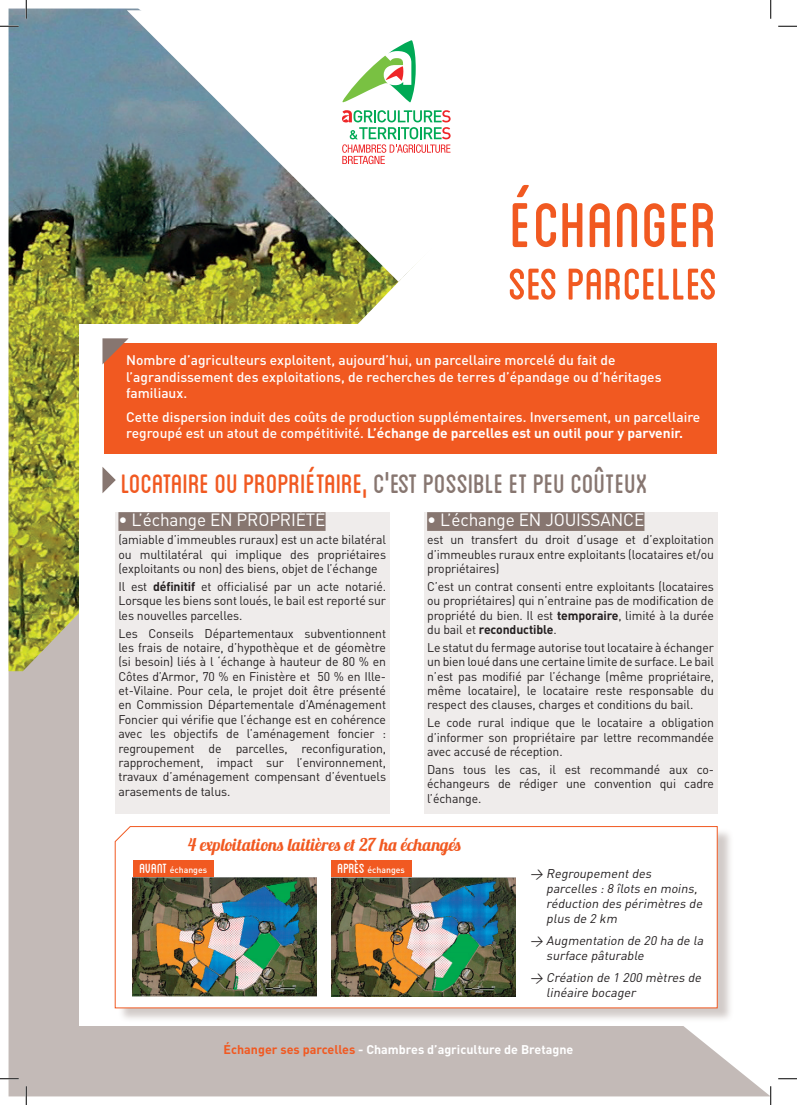
<style>
.page{position:relative;width:797px;height:1105px;background:#fff}
.page>*{position:absolute;margin:0;border:0;box-sizing:border-box;transform-origin:0 0}
.t1{font:88.75px "Blanch Caps";color:#f15921}
.t2{font:62.5px "Blanch Caps";color:#f15921}
.t3{font:37.5px "Blanch Caps";color:#877670}
.t4{font:17.5px "DIN";letter-spacing:-.01em;color:#fff}
.t5{font:17.5px "Lobster 1.3";color:#f15921}
.t6{font:500 13.75px/16.5px "DIN";color:#fff}
.t7{font:12.5px/14.4px "DIN";letter-spacing:-.01em;color:#231f20;text-align:justify}
.t8{font:italic 12.5px/15px "DIN";color:#231f20}
.t9{font:700 12.5px "DIN";color:#fff}
.t10{font:500 8.75px "DIN";color:#fff}
.s1{font-weight:700}
.s2{color:#f15921}
.s3{font-family:"Blanch Caps";font-weight:400;font-size:18.75px}
</style>
<div class="page">
<div style="left:9px;top:671px;width:761px;height:425px;background:#c3bab7"></div>
<img style="left:9px;top:9px;width:390px;height:662px">
<img style="left:127px;top:10px;width:290px;height:272px">
<div style="left:338px;top:36px;width:118px;height:140px;background:#fff"></div>
<svg style="left:342px;top:110px;width:108px;height:54px"></svg>
<svg style="left:342px;top:40px;width:74px;height:62px"></svg>
<div style="left:79px;top:324px;width:691px;height:701px;background:#fff"></div>
<div style="left:105px;top:343px;width:612px;height:111px;background:#f15921"></div>
<svg style="left:102px;top:338px;width:27px;height:26px"></svg>
<svg style="left:102px;top:467px;width:14px;height:26px"></svg>
<div style="left:115px;top:512px;width:274px;height:302px;background:#efeceb"></div>
<div style="left:118px;top:512px;width:207px;height:19px;background:#877670"></div>
<div style="left:423px;top:512px;width:294px;height:302px;background:#efeceb"></div>
<div style="left:427px;top:512px;width:217px;height:19px;background:#877670"></div>
<div style="left:117px;top:827px;width:616px;height:196px;background:#877670;opacity:.38"></div>
<svg style="left:115px;top:826px;width:603px;height:182px"></svg>
<img style="left:133px;top:877px;width:184px;height:120px">
<img style="left:331px;top:877px;width:185px;height:120px">
<div style="left:133px;top:860px;width:80px;height:17px;background:#f15921"></div>
<div style="left:331px;top:860px;width:80px;height:17px;background:#f15921"></div>
<svg style="left:0;top:25px;width:19px;height:2px"></svg>
<svg style="left:778px;top:25px;width:19px;height:2px"></svg>
<svg style="left:0;top:1078px;width:19px;height:1px"></svg>
<svg style="left:778px;top:1078px;width:19px;height:1px"></svg>
<svg style="left:25px;top:0;width:2px;height:19px"></svg>
<svg style="left:25px;top:1086px;width:2px;height:19px"></svg>
<svg style="left:770px;top:0;width:1px;height:19px"></svg>
<svg style="left:770px;top:1086px;width:1px;height:19px"></svg>
<h1 class="t1" style="left:510px;top:185px;width:209px">échanger</h1>
<h2 class="t2" style="left:508px;top:256px;width:210px">ses parcelles</h2>
<p class="t6" style="left:126px;top:351px;width:537px">Nombre d’agriculteurs exploitent, aujourd’hui, un parcellaire morcelé du fait de l’agrandissement des exploitations, de recherches de terres d’épandage ou d’héritages familiaux.</p>
<p class="t6" style="left:126px;top:408px;width:575px">Cette dispersion induit des coûts de production supplémentaires. Inversement, un parcellaire regroupé est un atout de compétitivité. <span class="s1">L’échange de parcelles est un outil pour y parvenir.</span></p>
<h3 class="t3" style="left:121px;top:467px;width:528px"><span class="s2">locataire ou propriétaire,</span>c'est possible et peu coûteux</h3>
<h3 class="t4" style="left:118px;top:509px;width:208px">• L’échange EN PROPRIÉTÉ</h3>
<p class="t7" style="left:118px;top:532px;width:269px">(amiable d’immeubles ruraux) est un acte bilatéral ou multilatéral qui implique des propriétaires (exploitants ou non) des biens, objet de l’échange</p>
<p class="t7" style="left:118px;top:579px;width:269px">Il est <span class="s1">définitif</span> et officialisé par un acte notarié.<br>Lorsque les biens sont loués, le bail est reporté sur les nouvelles parcelles.</p>
<p class="t7" style="left:118px;top:626px;width:269px">Les Conseils Départementaux subventionnent les frais de notaire, d’hypothèque et de géomètre (si besoin) liés à l ‘échange à hauteur de 80 % en Côtes d’Armor, 70 % en Finistère et 50 % en Ille&shy;et-Vilaine. Pour cela, le projet doit être présenté en Commission Départementale d’Aménagement Foncier qui vérifie que l’échange est en cohérence avec les objectifs de l’aménagement foncier : regroupement de parcelles, reconfiguration, rapprochement, impact sur l’environnement, travaux d’aménagement compensant d’éventuels arasements de talus.</p>
<h3 class="t4" style="left:427px;top:509px;width:219px">• L’échange EN JOUISSANCE</h3>
<p class="t7" style="left:427px;top:532px;width:288px">est un transfert du droit d’usage et d’exploitation d’immeubles ruraux entre exploitants (locataires et/ou propriétaires)</p>
<p class="t7" style="left:427px;top:579px;width:288px">C’est un contrat consenti entre exploitants (locataires ou propriétaires) qui n’entraine pas de modification de propriété du bien. Il est <span class="s1">temporaire</span>, limité à la durée du bail et <span class="s1">reconductible</span>.</p>
<p class="t7" style="left:427px;top:640px;width:288px">Le statut du fermage autorise tout locataire à échanger un bien loué dans une certaine limite de surface. Le bail n’est pas modifié par l’échange (même propriétaire, même locataire), le locataire reste responsable du respect des clauses, charges et conditions du bail.</p>
<p class="t7" style="left:427px;top:715px;width:288px">Le code rural indique que le locataire a obligation d’informer son propriétaire par lettre recommandée avec accusé de réception.</p>
<p class="t7" style="left:427px;top:762px;width:288px">Dans tous les cas, il est recommandé aux co&shy;échangeurs de rédiger une convention qui cadre l’échange.</p>
<h3 class="t5" style="left:188px;top:834px;width:275px">4 exploitations laitières et 27 ha échangés</h3>
<p class="t10" style="left:139px;top:865px;width:69px"><span class="s3">avant</span> échanges</p>
<p class="t10" style="left:337px;top:865px;width:69px"><span class="s3">après</span> échanges</p>
<p class="t8" style="left:546px;top:865px;width:160px;text-indent:-16px">&gt; Regroupementdes parcelles :8 îlots en moins, réduction des périmètres de plus de 2 km</p>
<p class="t8" style="left:546px;top:933px;width:161px;text-indent:-16px">&gt; Augmentation de 20 ha de la surface pâturable</p>
<p class="t8" style="left:546px;top:970px;width:159px;text-indent:-16px">&gt; Création de 1 200 mètres de linéaire bocager</p>
<p class="t9" style="left:223px;top:1041px;width:351px"><span class="s2">Échanger ses parcelles</span> - Chambres d’agriculture de Bretagne</p>
</div>
